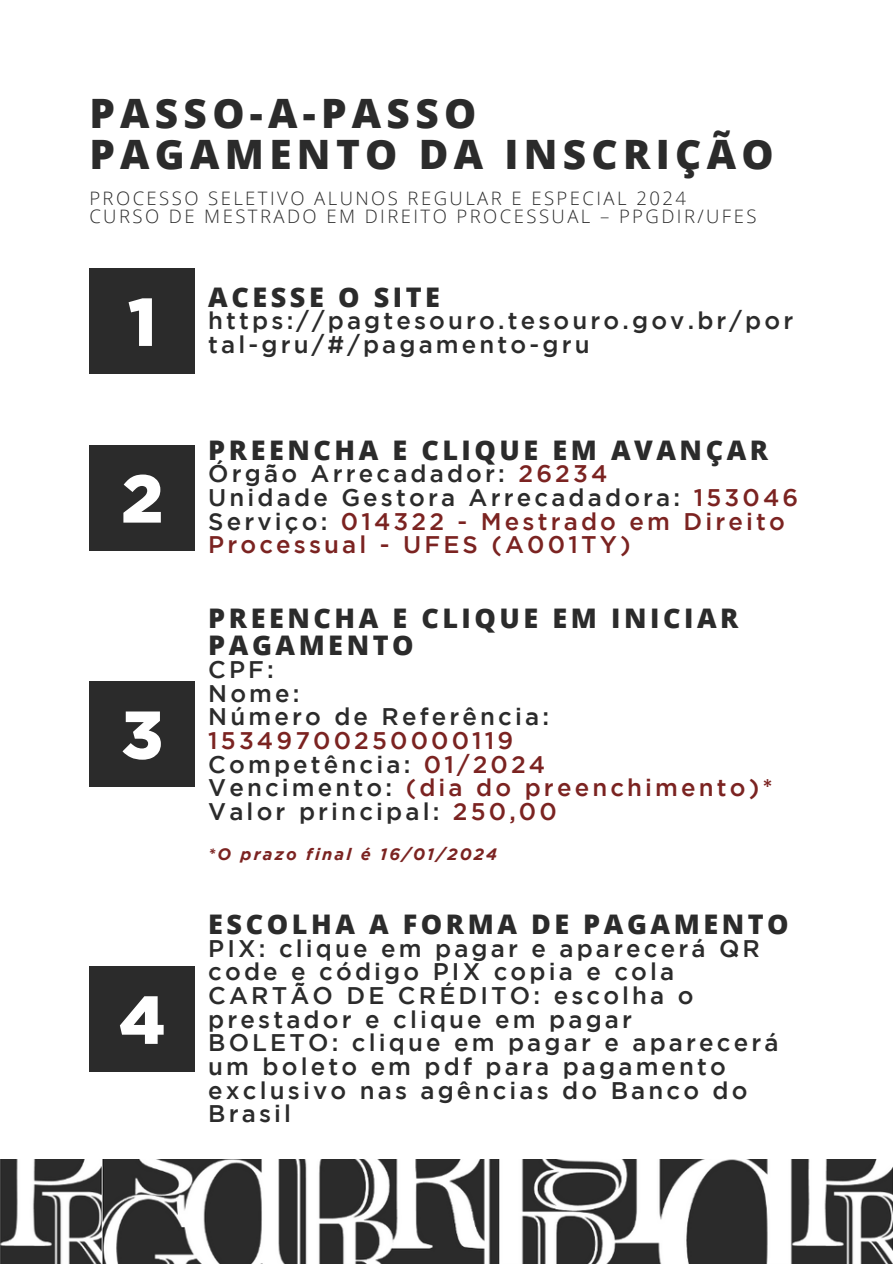
<style>
.page{position:relative;width:893px;height:1264px;background:#fff}
.page>*{position:absolute;margin:0;border:0;box-sizing:border-box;transform-origin:0 0}
.t1{font:900 67.5px "Gotham";color:#fff}
.t2{font:800 40.5px "Open Sans";letter-spacing:.13em;color:#2b2b2b}
.t3{font:800 27px/27px "Open Sans";letter-spacing:.13em;color:#2b2b2b}
.t4{font:500 24px/23.7px "Gotham";letter-spacing:.13em;color:#2b2b2b}
.t5{font:500 24px/23.7px "Gotham";letter-spacing:.13em;color:#7b2321}
.t6{font:300 18.6px "Open Sans";letter-spacing:.13em;color:#2b2b2b}
.t7{font:italic 700 16.5px "Gotham";letter-spacing:.13em;color:#7b2321}
.s1{color:#7b2321}
.s2{color:#2b2b2b}
</style>
<div class="page">
<img style="left:0;top:1159px;width:892px;height:104px">
<div style="left:89px;top:268px;width:106px;height:106px;background:#2b2b2b"></div>
<div style="left:89px;top:445px;width:106px;height:106px;background:#2b2b2b"></div>
<div style="left:89px;top:681px;width:106px;height:106px;background:#2b2b2b"></div>
<div style="left:89px;top:966px;width:106px;height:106px;background:#2b2b2b"></div>
<p class="t2" style="left:89px;top:85px;width:388px">PASSO-A-PASSO</p>
<p class="t2" style="left:89px;top:125px;width:686px">PAGAMENTO DA INSCRIÇÃO</p>
<p class="t6" style="left:89px;top:185px;width:598px">PROCESSO SELETIVO ALUNOS REGULAR E ESPECIAL 2024</p>
<p class="t6" style="left:89px;top:203px;width:668px">CURSO DE MESTRADO EM DIREITO PROCESSUAL – PPGDIR/UFES</p>
<p class="t1" style="left:128px;top:283px;width:30px">1</p>
<p class="t1" style="left:121px;top:459px;width:44px">2</p>
<p class="t1" style="left:121px;top:695px;width:43px">3</p>
<p class="t1" style="left:119px;top:980px;width:48px">4</p>
<p class="t3" style="left:208px;top:283px;width:233px">ACESSE O SITE</p>
<p class="t4" style="left:208px;top:310px;width:586px">https://pagtesouro.tesouro.gov.br/por tal-gru/#/pagamento-gru</p>
<p class="t3" style="left:208px;top:436px;width:561px">PREENCHA E CLIQUE EM AVANÇAR</p>
<p class="t4" style="left:208px;top:463px;width:400px">Órgão Arrecadador: <span class="s1">26234</span></p>
<p class="t4" style="left:208px;top:487px;width:591px">Unidade Gestora Arrecadadora: <span class="s1">153046</span></p>
<p class="t5" style="left:208px;top:511px;width:578px"><span class="s2">Serviço:</span> 014322 - Mestrado em Direito<br>Processual - UFES (A001TY)</p>
<p class="t3" style="left:208px;top:604px;width:531px">PREENCHA E CLIQUE EM INICIAR<br>PAGAMENTO</p>
<p class="t4" style="left:208px;top:659px;width:67px">CPF:</p>
<p class="t4" style="left:208px;top:683px;width:93px">Nome:</p>
<p class="t4" style="left:208px;top:706px;width:342px">Número de Referência:<br><span class="s1">15349700250000119</span></p>
<p class="t4" style="left:208px;top:753px;width:338px">Competência: <span class="s1">01/2024</span></p>
<p class="t5" style="left:208px;top:777px;width:566px"><span class="s2">Vencimento:</span> (dia do preenchimento)*</p>
<p class="t4" style="left:208px;top:801px;width:350px">Valor principal: <span class="s1">250,00</span></p>
<p class="t7" style="left:208px;top:848px;width:290px">*O prazo final é 16/01/2024</p>
<p class="t3" style="left:208px;top:910px;width:582px">ESCOLHA A FORMA DE PAGAMENTO</p>
<p class="t4" style="left:208px;top:938px;width:553px">PIX: clique em pagar e aparecerá QR code e código PIX copia e cola</p>
<p class="t4" style="left:208px;top:985px;width:487px">CARTÃO DE CRÉDITO: escolha o prestador e clique em pagar</p>
<p class="t4" style="left:208px;top:1032px;width:571px">BOLETO: clique em pagar e aparecerá um boleto em pdf para pagamento exclusivo nas agências do Banco do<br>Brasil</p>
</div>
